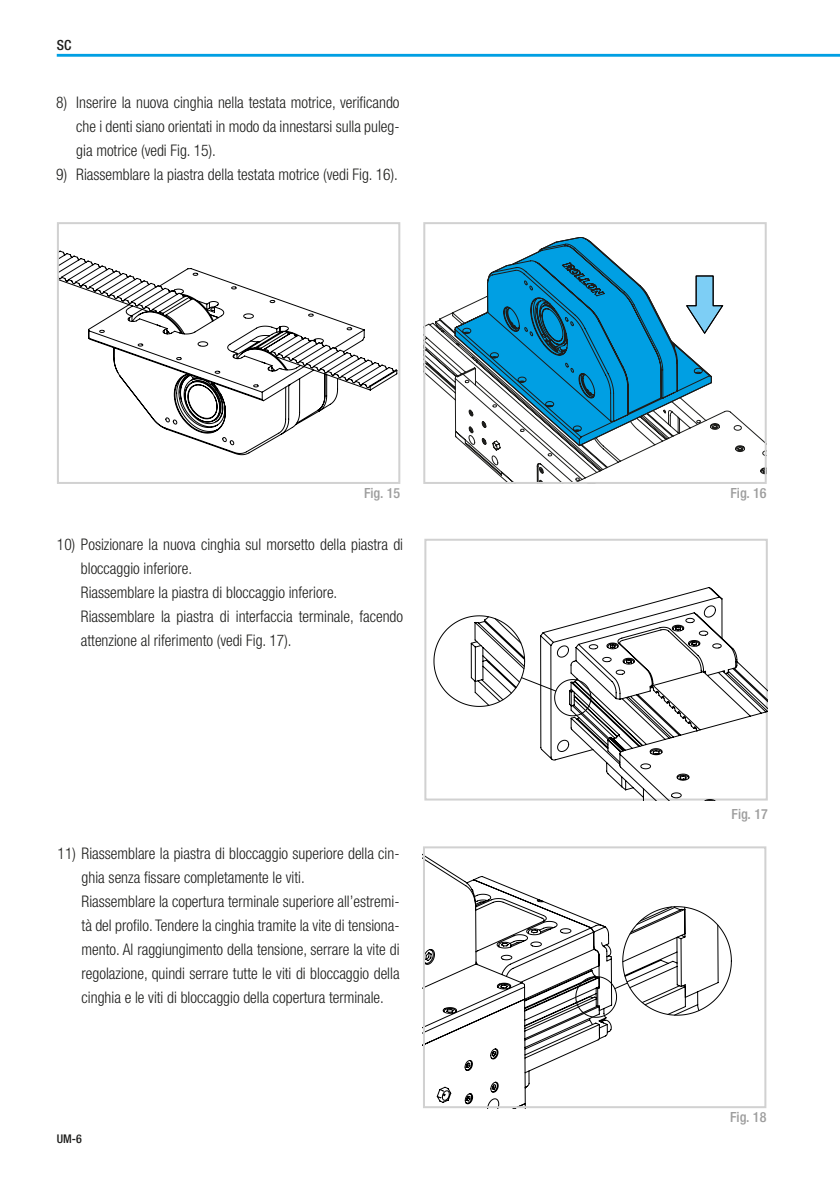
<style>
.page{position:relative;width:840px;height:1191px;background:#fff}
.page>*{position:absolute;margin:0;border:0;box-sizing:border-box;transform-origin:0 0}
.t1{font:300 condensed 16px/24px "Helvetica Neue LT Std";color:#1d1d1b}
.t2{font:500 condensed 14px "Helvetica Neue LT Std";color:#9d9d9d}
.t3{font:500 condensed 14px "Helvetica Neue LT Std";color:#1d1d1b}
.t4{font:500 condensed 12px "Helvetica Neue LT Std";color:#1d1d1b}
</style>
<div class="page">
<hr style="left:57px;top:54px;width:782px;height:3px;background:#009fe3">
<svg style="left:60px;top:250px;width:337px;height:205px"></svg>
<svg style="left:426px;top:237px;width:337px;height:244px"></svg>
<svg style="left:426px;top:856px;width:185px;height:249px"></svg>
<svg style="left:575px;top:906px;width:156px;height:111px"></svg>
<div style="left:423px;top:222px;width:343px;height:262px;border:2px solid #d1d1d1"></div>
<div style="left:423px;top:846px;width:343px;height:262px;border:2px solid #d1d1d1"></div>
<div style="left:57px;top:222px;width:343px;height:262px;border:2px solid #d1d1d1"></div>
<div style="left:424px;top:539px;width:343px;height:261px;border:2px solid #d1d1d1"></div>
<svg style="left:540px;top:587px;width:227px;height:213px"></svg>
<svg style="left:433px;top:615px;width:157px;height:101px"></svg>
<p class="t3" style="left:57px;top:36px;width:16px">SC</p>
<p class="t1" style="left:76px;top:90px;width:324px;text-align:justify;text-indent:-20px">8) Inserire la nuova cinghia nella testata motrice, verificando che i denti siano orientati in modo da innestarsi sulla puleg&shy;gia motrice (vedi Fig. 15).</p>
<p class="t1" style="left:56px;top:162px;width:343px">9) Riassemblare la piastra della testata motrice (vedi Fig. 16).</p>
<p class="t2" style="left:364px;top:485px;width:38px">Fig. 15</p>
<p class="t2" style="left:730px;top:485px;width:38px">Fig. 16</p>
<p class="t1" style="left:81px;top:532px;width:323px;text-indent:-24px">10) Posizionare la nuova cinghia sul morsetto della piastra di bloccaggio inferiore.<br>Riassemblare la piastra di bloccaggio inferiore.<br>Riassemblare la piastra di interfaccia terminale, facendo attenzione al riferimento (vedi Fig. 17).</p>
<p class="t1" style="left:82px;top:841px;width:319px;text-indent:-24px">11) Riassemblare la piastra di bloccaggio superiore della cin&shy;ghia senza fissare completamente le viti.<br>Riassemblare la copertura terminale superiore all’estremi&shy;tà del profilo. Tendere la cinghia tramite la vite di tensiona&shy;mento. Al raggiungimento della tensione, serrare la vite di regolazione, quindi serrare tutte le viti di bloccaggio della cinghia e le viti di bloccaggio della copertura terminale.</p>
<p class="t4" style="left:57px;top:1131px;width:27px">UM-6</p>
<p class="t2" style="left:731px;top:805px;width:38px">Fig. 17</p>
<p class="t2" style="left:729px;top:1109px;width:38px">Fig. 18</p>
</div>
